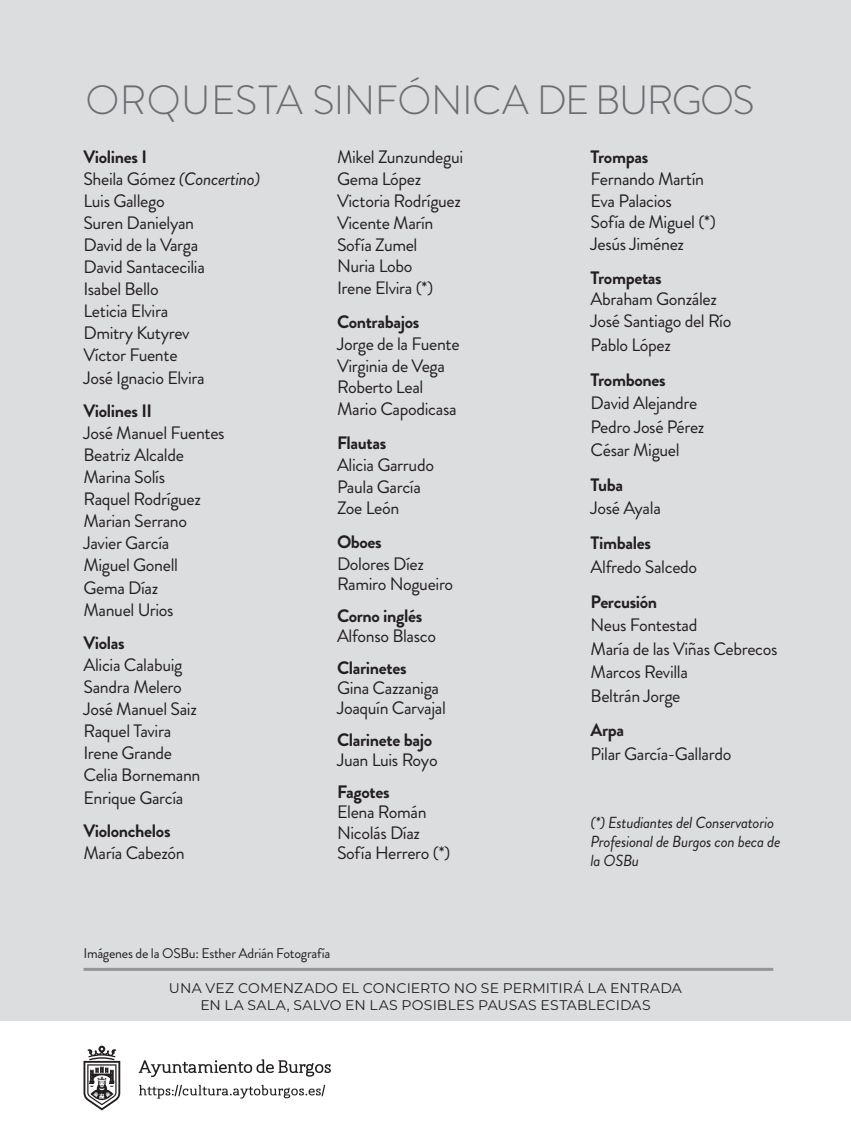
<style>
.page{position:relative;width:851px;height:1134px;background:#fff}
.page>*{position:absolute;margin:0;border:0;box-sizing:border-box;transform-origin:0 0}
.t1{font:300 40.8px "Brandon Grotesque";letter-spacing:-.01em;color:#6c6d70}
.t2{font:18px/22px "Brandon Grotesque";letter-spacing:-.02em;color:#231f20}
.t3{font:700 18px "Brandon Grotesque";letter-spacing:-.02em;color:#231f20}
.t4{font:italic 16px/19.2px "Brandon Grotesque";letter-spacing:-.02em;color:#231f20}
.t5{font:14px/16.8px "Montserrat";letter-spacing:.015em;color:#231f20;text-align:center}
.t6{font:14px "Brandon Grotesque";letter-spacing:-.02em;color:#231f20}
.s1{font-weight:700}
.s2{font-style:italic}
</style>
<div class="page">
<div style="left:0;top:0;width:850px;height:1020px;background:#dcdddf"></div>
<svg style="left:83px;top:1046px;width:37px;height:64px"></svg>
<svg style="left:139px;top:1085px;width:186px;height:13px"></svg>
<svg style="left:138px;top:1059px;width:193px;height:18px"></svg>
<hr style="left:83px;top:968px;width:690px;height:3px;background:#939598">
<h1 class="t1" style="left:85px;top:72px;width:670px">ORQUESTA SINFÓNICA DE BURGOS</h1>
<p class="t2" style="left:83px;top:146px;width:178px"><span class="s1">Violines I<br></span>Sheila Gómez <span class="s2">(Concertino)<br></span>Luis Gallego<br>Suren Danielyan<br>David de la Varga<br>David Santacecilia<br>Isabel Bello<br>Leticia Elvira<br>Dmitry Kutyrev<br>Víctor Fuente<br>José Ignacio Elvira</p>
<p class="t3" style="left:83px;top:398px;width:70px">Violines II</p>
<p class="t2" style="left:83px;top:422px;width:143px">José Manuel Fuentes<br>Beatriz Alcalde<br>Marina Solís<br>Raquel Rodríguez<br>Marian Serrano<br>Javier García<br>Miguel Gonell<br>Gema Díaz<br>Manuel Urios</p>
<p class="t3" style="left:83px;top:630px;width:43px">Violas</p>
<p class="t2" style="left:83px;top:654px;width:118px">Alicia Calabuig<br>Sandra Melero<br>José Manuel Saiz<br>Raquel Tavira<br>Irene Grande<br>Celia Bornemann<br>Enrique García</p>
<p class="t3" style="left:83px;top:818px;width:89px">Violonchelos</p>
<p class="t2" style="left:83px;top:842px;width:103px">María Cabezón</p>
<p class="t2" style="left:337px;top:146px;width:128px">Mikel Zunzundegui<br>Gema López<br>Victoria Rodríguez<br>Vicente Marín<br>Sofía Zumel<br>Nuria Lobo<br>Irene Elvira (*)</p>
<p class="t3" style="left:337px;top:309px;width:84px">Contrabajos</p>
<p class="t2" style="left:337px;top:333px;width:124px">Jorge de la Fuente<br>Virginia de Vega<br>Roberto Leal<br>Mario Capodicasa</p>
<p class="t3" style="left:337px;top:430px;width:51px">Flautas</p>
<p class="t2" style="left:337px;top:454px;width:98px">Alicia Garrudo<br>Paula García<br>Zoe León</p>
<p class="t3" style="left:337px;top:529px;width:46px">Oboes</p>
<p class="t2" style="left:337px;top:553px;width:118px;line-height:20.4px">Dolores Díez<br>Ramiro Nogueiro</p>
<p class="t3" style="left:337px;top:603px;width:87px">Corno inglés</p>
<p class="t2" style="left:337px;top:625px;width:100px">Alfonso Blasco</p>
<p class="t3" style="left:337px;top:655px;width:71px">Clarinetes</p>
<p class="t2" style="left:337px;top:678px;width:110px;line-height:20.4px">Gina Cazzaniga<br>Joaquín Carvajal</p>
<p class="t3" style="left:337px;top:727px;width:96px">Clarinete bajo</p>
<p class="t2" style="left:337px;top:749px;width:102px">Juan Luis Royo</p>
<p class="t3" style="left:337px;top:779px;width:54px">Fagotes</p>
<p class="t2" style="left:337px;top:802px;width:115px;line-height:20.4px">Elena Román<br>Nicolás Díaz<br>Sofía Herrero (*)</p>
<p class="t6" style="left:83px;top:943px;width:248px">Imágenes de la OSBu: Esther Adrián Fotografía</p>
<p class="t3" style="left:590px;top:144px;width:59px">Trompas</p>
<p class="t2" style="left:590px;top:168px;width:127px">Fernando Martín<br>Eva Palacios<br>Sofía de Miguel (*)<br>Jesús Jiménez</p>
<p class="t3" style="left:590px;top:265px;width:73px">Trompetas</p>
<p class="t2" style="left:590px;top:288px;width:142px;line-height:22.6px">Abraham González<br>José Santiago del Río<br>Pablo López</p>
<p class="t3" style="left:590px;top:367px;width:76px">Trombones</p>
<p class="t2" style="left:590px;top:391px;width:115px;line-height:23.4px">David Alejandre<br>Pedro José Pérez<br>César Miguel</p>
<p class="t3" style="left:590px;top:472px;width:34px">Tuba</p>
<p class="t2" style="left:590px;top:497px;width:72px">José Ayala</p>
<p class="t3" style="left:590px;top:530px;width:62px">Timbales</p>
<p class="t2" style="left:590px;top:556px;width:108px">Alfredo Salcedo</p>
<p class="t3" style="left:590px;top:589px;width:68px">Percusión</p>
<p class="t2" style="left:590px;top:613px;width:188px;line-height:23.4px">Neus Fontestad<br>María de las Viñas Cebrecos<br>Marcos Revilla<br>Beltrán Jorge</p>
<p class="t3" style="left:590px;top:718px;width:35px">Arpa</p>
<p class="t2" style="left:590px;top:743px;width:142px">Pilar García-Gallardo</p>
<p class="t4" style="left:590px;top:813px;width:191px">(*) Estudiantes del Conservatorio<br>Profesional de Burgos con beca de la OSBu</p>
<p class="t5" style="left:169px;top:979px;width:514px">UNA VEZ COMENZADO EL CONCIERTO NO SE PERMITIRÁ LA ENTRADA<br>EN LA SALA, SALVO EN LAS POSIBLES PAUSAS ESTABLECIDAS</p>
</div>
